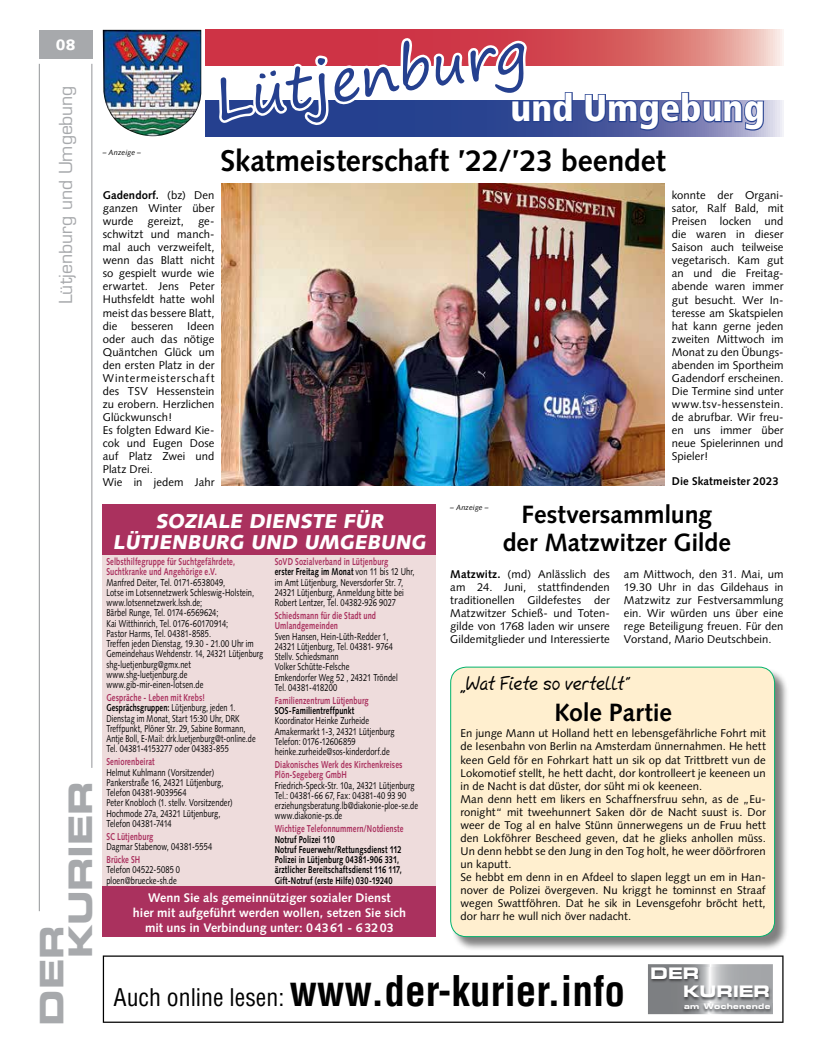
<style>
.page{position:relative;width:819px;height:1053px;background:#fff}
.page>*{position:absolute;margin:0;border:0;box-sizing:border-box;transform-origin:0 0}
.t1{font:57.5px "Segoe Print";color:#25408f}
.t2{font:700 condensed 41.25px "Helvetica LT Std";color:#000}
.t3{font:900 condensed 37.5px "Frutiger LT Std";color:#fff}
.t4{font:32.5px/28.9px "Eurostile LT Std Bold Ex 2";letter-spacing:-.01em;color:#a7a9ac}
.t5{font:700 30px "Syntax LT Std";letter-spacing:-.005em;color:#000}
.t6{font:700 25px/27.5px "Syntax LT Std";letter-spacing:-.005em;color:#000;text-align:center}
.t7{font:900 20px/21.2px "Syntax LT Std";color:#fff;text-align:center}
.t8{font:18.75px "Mcgannahan";letter-spacing:-.01em;color:#000;scale:.95 1}
.t9{font:17.5px "Eurostile LT Std";letter-spacing:-.005em;color:#a7a9ac}
.t10{font:15.88px/18.2px "Eurostile LT Std Bold Ex 2";letter-spacing:-.01em;color:#fff}
.t11{font:900 15px "Syntax LT Std";color:#fff}
.t12{font:700 12.5px/15px "Syntax";color:#fff;text-align:center}
.t13{font:11.25px/13px "Syntax";letter-spacing:.005em;color:#000;text-align:justify}
.t14{font:700 11.25px "Syntax LT Std";letter-spacing:.01em;color:#000}
.t15{font:10px/10.2px "Syntax LT Std";letter-spacing:.01em;color:#000;scale:.75 1}
.t16{font:10px/10.2px "Syntax LT Std";letter-spacing:.01em;color:#000;scale:.73 1}
.t17{font:700 10px/10.2px "Syntax LT Std";letter-spacing:.015em;color:#000;scale:.75 1}
.t18{font:7.62px "Eurostile Bold Extended Two";letter-spacing:.04em;color:#fff}
.t19{font:italic 7.5px "Syntax LT Std";letter-spacing:.01em;color:#000}
.s1{font-weight:700}
.s2{font-weight:700;color:#aa315e}
.s3{color:#aa315e}
.s4{font-weight:400;font-size:23.75px}
</style>
<div class="page">
<hr style="left:39px;top:64px;width:1px;height:847px;background:#939598">
<hr style="left:92px;top:64px;width:1px;height:703px;background:#939598">
<div style="left:39px;top:30px;width:53px;height:29px;background:#a7a9ac"></div>
<div style="left:103px;top:504px;width:333px;height:430px;background:#eedcdc"></div>
<div style="left:103px;top:504px;width:333px;height:51px;background:#aa315e"></div>
<div style="left:103px;top:886px;width:333px;height:50px;background:#aa315e"></div>
<svg style="left:206px;top:101px;width:577px;height:35px;background:#818aba"></svg>
<svg style="left:206px;top:30px;width:577px;height:35px;background:#db7273"></svg>
<svg style="left:583px;top:92px;width:182px;height:40px"></svg>
<img style="left:103px;top:30px;width:98px;height:106px">
<svg style="left:214px;top:36px;width:360px;height:100px"></svg>
<img style="left:221px;top:184px;width:443px;height:301px">
<div style="left:451px;top:667px;width:338px;height:284px;background:#000;opacity:.5"></div>
<div style="left:450px;top:667px;width:324px;height:269px;background:#ffefcf;border-radius:16px"></div>
<div style="left:450px;top:666px;width:325px;height:270px;border:1px solid #00b26b;border-radius:16px"></div>
<svg style="left:103px;top:955px;width:680px;height:67px"></svg>
<svg style="left:648px;top:964px;width:124px;height:50px"></svg>
<img style="left:649px;top:966px;width:122px;height:35px">
<img style="left:682px;top:1003px;width:90px;height:10px">
<p class="t11" style="left:56px;top:36px;width:21px">08</p>
<p class="t9" style="left:55px;top:304px;width:220px;rotate:-90deg">Lütjenburg und Umgebung</p>
<p class="t4" style="left:37px;top:958px;width:179px;text-indent:-67px;rotate:-90deg">DER<br>KURIER</p>
<p class="t19" style="left:103px;top:147px;width:40px">– Anzeige –</p>
<p class="t1" style="left:207px;top:49px;width:317px;rotate:-9deg">Lütjenburg</p>
<p class="t3" style="left:510px;top:86px;width:256px">und Umgebung</p>
<p class="t5" style="left:220px;top:144px;width:447px">Skatmeisterschaft ’22/’23 beendet</p>
<p class="t13" style="left:103px;top:188px;width:113px;text-align:left"><span class="s1">Gadendorf.</span> (bz) Den ganzen Winter über wurde gereizt, ge&shy;schwitzt und manch&shy;mal auch verzweifelt, wenn das Blatt nicht so gespielt wurde wie erwartet. Jens Peter<br>Huthsfeldt hatte wohl meist das bessere Blatt, die besseren Ideen oder auch das nötige<br>Quäntchen Glück um den ersten Platz in der<br>Wintermeisterschaft des TSV Hessenstein zu erobern. Herzlichen<br>Glückwunsch!<br>Es folgten Edward Kie&shy;cok und Eugen Dose auf Platz Zwei und<br>Platz Drei.<br>Wie in jedem Jahr</p>
<p class="t7" style="left:113px;top:510px;width:318px">SOZIALE DIENSTE FÜR<br>LÜTJENBURG UND UMGEBUNG</p>
<p class="t15" style="left:106px;top:556px;width:211px"><span class="s2">Selbsthilfegruppe für Suchtgefährdete, Suchtkranke und Angehörige e.V.<br></span>Manfred Deiter, Tel. 0171-6538049,<br>Lotse im Lotsennetzwerk Schleswig-Holstein, www.lotsennetzwerk.lssh.de;<br>Bärbel Runge, Tel. 0174-6569624;<br>Kai Witthinrich, Tel. 0176-60170914;<br>Pastor Harms, Tel. 04381-8585.<br>Treffen jeden Dienstag, 19.30 - 21.00 Uhr im Gemeindehaus Wehdenstr. 14, 24321 Lütjenburg shg-luetjenburg@gmx.net www.shg-luetjenburg.de www.gib-mir-einen-lotsen.de</p>
<p class="t16" style="left:106px;top:692px;width:206px"><span class="s2">Gespräche - Leben mit Krebs!<br></span><span class="s1">Gesprächsgruppen:</span> Lütjenburg, jeden 1.<br>Dienstag im Monat, Start 15:30 Uhr, DRK Treffpunkt, Plöner Str. 29, Sabine Bormann, Antje Boll, E-Mail: drk.luetjenburg@t-online.de Tel. 04381-4153277 oder 04383-855</p>
<p class="t15" style="left:106px;top:756px;width:170px"><span class="s2">Seniorenbeirat<br></span>Helmut Kuhlmann (Vorsitzender)<br>Pankerstraße 16, 24321 Lütjenburg,<br>Telefon 04381-9039564<br>Peter Knobloch (1. stellv. Vorsitzender)<br>Hochmode 27a, 24321 Lütjenburg,<br>Telefon 04381-7414</p>
<p class="t15" style="left:106px;top:831px;width:143px"><span class="s2">SC Lütjenburg<br></span>Dagmar Stabenow, 04381-5554</p>
<p class="t15" style="left:106px;top:854px;width:100px"><span class="s2">Brücke SH<br></span>Telefon 04522-5085 0 ploen@bruecke-sh.de</p>
<p class="t15" style="left:275px;top:556px;width:188px"><span class="s2">SoVD Sozialverband in Lütjenburg<br></span><span class="s1">erster Freitag im Monat</span> von 11 bis 12 Uhr, im Amt Lütjenburg, Neversdorfer Str. 7, 24321 Lütjenburg, Anmeldung bitte bei Robert Lentzer, Tel. 04382-926 9027</p>
<p class="t15" style="left:275px;top:610px;width:165px"><span class="s2">Schiedsmann für die Stadt und<br>Umlandgemeinden<br></span>Sven Hansen, Hein-Lüth-Redder 1,<br>24321 Lütjenburg, Tel. 04381- 9764<br>Stellv. Schiedsmann<br>Volker Schütte-Felsche<br>Emkendorfer Weg 52 , 24321 Tröndel<br>Tel. 04381-418200</p>
<p class="t15" style="left:275px;top:695px;width:161px"><span class="s2">Familienzentrum Lütjenburg<br></span><span class="s1">SOS-Familientreffpunkt<br></span>Koordinator Heinke Zurheide<br>Amakermarkt 1-3, 24321 Lütjenburg<br>Telefon: 0176-12606859 heinke.zurheide@sos-kinderdorf.de</p>
<p class="t15" style="left:275px;top:759px;width:193px"><span class="s2">Diakonisches Werk des Kirchenkreises Plön-Segeberg GmbH<br></span>Friedrich-Speck-Str. 10a, 24321 Lütjenburg Tel.: 04381-66 67, Fax: 04381-40 93 90 erziehungsberatung.lb@diakonie-ploe-se.de www.diakonie-ps.de</p>
<p class="t17" style="left:275px;top:823px;width:173px"><span class="s3">Wichtige Telefonnummern/Notdienste </span>Notruf Polizei 110<br>Notruf Feuerwehr/Rettungsdienst 112<br>Polizei in Lütjenburg 04381-906 331, ärztlicher Bereitschaftsdienst 116 117, Gift-Notruf (erste Hilfe) 030-19240</p>
<p class="t12" style="left:133px;top:889px;width:274px">Wenn Sie als gemeinnütziger sozialer Dienst<br>hier mit aufgeführt werden wollen, setzen Sie sich mit uns in Verbindung unter: 0 43 61 - 6 32 03</p>
<p class="t19" style="left:450px;top:503px;width:40px">– Anzeige –</p>
<p class="t13" style="left:671px;top:188px;width:113px">konnte der Organi&shy;sator, Ralf Bald, mit Preisen locken und die waren in dieser Saison auch teilweise vegetarisch. Kam gut an und die Freitag&shy;abende waren immer gut besucht. Wer In&shy;teresse am Skatspielen hat kann gerne jeden zweiten Mittwoch im Monat zu den Übungs&shy;abenden im Sportheim Gadendorf erscheinen.<br>Die Termine sind unter www.tsv-hessenstein. de abrufbar. Wir freu&shy;en uns immer über neue Spielerinnen und Spieler!</p>
<p class="t14" style="left:671px;top:474px;width:108px">Die Skatmeister 2023</p>
<p class="t6" style="left:503px;top:501px;width:229px">Festversammlung der Matzwitzer Gilde</p>
<p class="t13" style="left:450px;top:567px;width:161px"><span class="s1">Matzwitz.</span> (md) Anlässlich des am 24. Juni, stattfindenden traditionellen Gildefestes der Matzwitzer Schieß- und Toten&shy;gilde von 1768 laden wir unsere Gildemitglieder und Interessierte</p>
<p class="t13" style="left:624px;top:567px;width:161px">am Mittwoch, den 31. Mai, um 19.30 Uhr in das Gildehaus in Matzwitz zur Festversammlung ein. Wir würden uns über eine rege Beteiligung freuen. Für den Vorstand, Mario Deutschbein.</p>
<p class="t8" style="left:460px;top:671px;width:182px">„Wat Fiete so vertellt“</p>
<p class="t6" style="left:554px;top:698px;width:119px">Kole Partie</p>
<p class="t13" style="left:460px;top:727px;width:307px;text-align:left">En junge Mann ut Holland hett en lebensgefährliche Fohrt mit de Iesenbahn von Berlin na Amsterdam ünnernahmen. He hett keen Geld för en Fohrkart hatt un sik op dat Trittbrett vun de Lokomotief stellt, he hett dacht, dor kontrolleert je keeneen un in de Nacht is dat düster, dor süht mi ok keeneen.<br>Man denn hett em likers en Schaffnersfruu sehn, as de „Eu&shy;ronight“ mit tweehunnert Saken dör de Nacht suust is. Dor weer de Tog al en halve Stünn ünnerwegens un de Fruu hett den Lokföhrer Bescheed geven, dat he glieks anhollen müss.<br>Un denn hebbt se den Jung in den Tog holt, he weer döörfroren un kaputt.<br>Se hebbt em denn in en Afdeel to slapen leggt un em in Han&shy;nover de Polizei övergeven. Nu kriggt he tominnst en Straaf wegen Swattföhren. Dat he sik in Levensgefohr bröcht hett, dor harr he wull nich över nadacht.</p>
<p class="t2" style="left:113px;top:965px;width:513px"><span class="s4">Auch online lesen:</span> www.der-kurier.info</p>
<p class="t10" style="left:683px;top:963px;width:88px;text-indent:-33px">DER<br>KURIER</p>
<p class="t18" style="left:684px;top:1001px;width:88px">am Wochenende</p>
</div>
